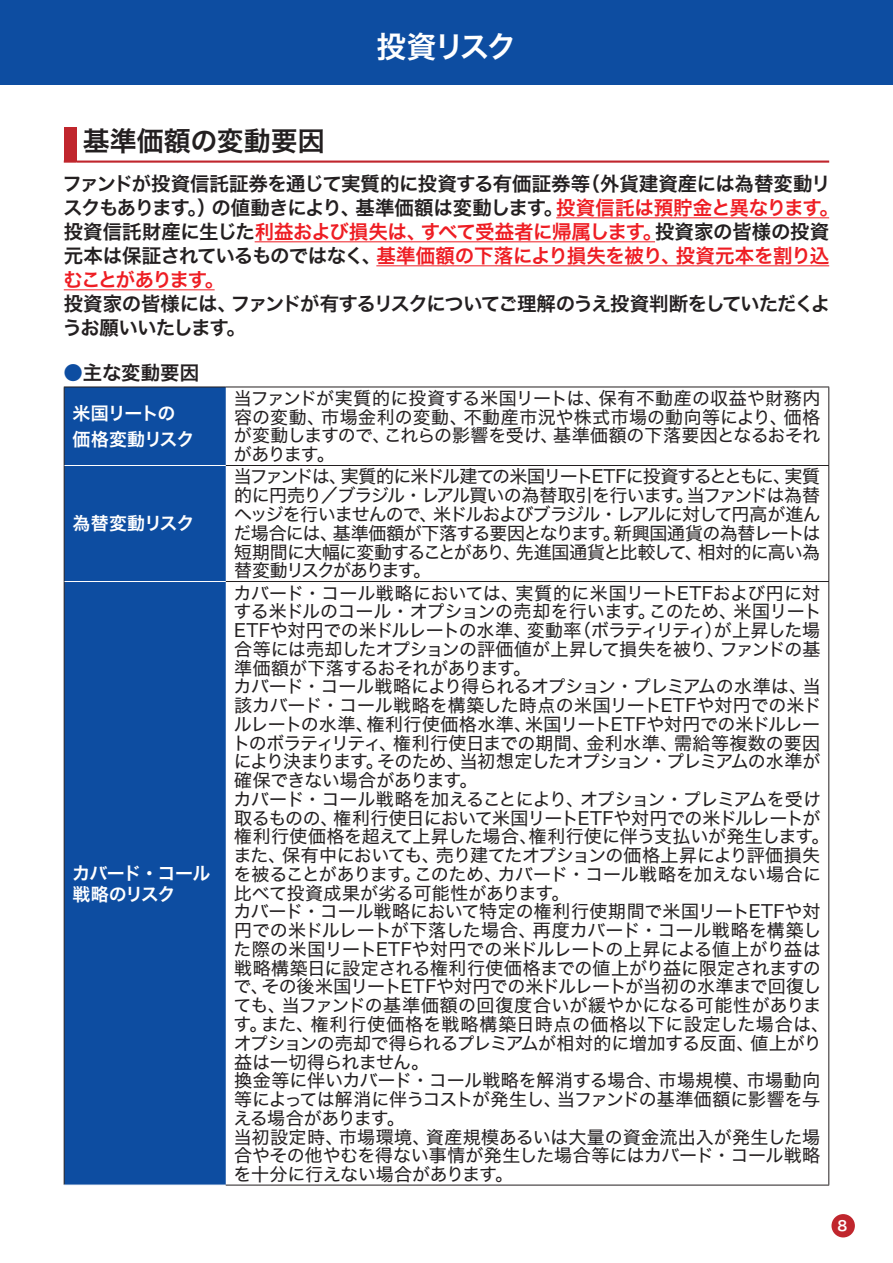
<style>
.page{position:relative;width:893px;height:1263px;background:#fff}
.page>*{position:absolute;margin:0;border:0;box-sizing:border-box;transform-origin:0 0}
.t1{font:30px "Hira Kaku Std N W6";letter-spacing:-.09em;color:#fff}
.t2{font:27px "Hira Kaku Std N W6";color:#231f20}
.t3{font:19.5px/24px "Hira Kaku Std N W6";letter-spacing:-.025em;color:#231f20}
.t4{font:19.5px/24px "Hira Kaku Std N W6";letter-spacing:-.05em;color:#231f20}
.t5{font:18px/18.8px "Hira Kaku Std N W4";letter-spacing:-.015em;color:#231f20;text-align:justify}
.t6{font:18px/21px "Hira Kaku Std N W6";letter-spacing:-.04em;color:#fff}
.t7{font:18px/25.2px "Hira Kaku Std N W6";letter-spacing:-.065em;color:#fff}
.t8{font:18px "Hira Kaku Std N W6";letter-spacing:-.025em;color:#fff}
.t9{font:13.8px "Hira Kaku Std N W6";color:#fff}
.s1{color:#ee1d23}
.s2{color:#0d4da1}
</style>
<div class="page">
<div style="left:831px;top:1214px;width:24px;height:23px;background:#c0262d;border-radius:50%"></div>
<div style="left:0;top:0;width:893px;height:85px;background:#0d4da1"></div>
<hr style="left:556px;top:217px;width:273px;height:1px;background:#ee1d23">
<hr style="left:255px;top:241px;width:400px;height:1px;background:#ee1d23">
<hr style="left:376px;top:265px;width:453px;height:1px;background:#ee1d23">
<hr style="left:64px;top:289px;width:151px;height:1px;background:#ee1d23">
<div style="left:64px;top:128px;width:13px;height:34px;background:#c0262d"></div>
<svg style="left:64px;top:162px;width:13px;height:1px"></svg>
<hr style="left:77px;top:161px;width:752px;height:2px;background:#c0262d">
<div style="left:65px;top:388px;width:161px;height:797px;background:#0d4da1"></div>
<hr style="left:64px;top:387px;width:162px;height:1px;background:#231f20">
<hr style="left:64px;top:387px;width:1px;height:78px;background:#231f20">
<hr style="left:226px;top:387px;width:603px;height:1px;background:#231f20">
<hr style="left:828px;top:387px;width:1px;height:78px;background:#231f20">
<hr style="left:64px;top:465px;width:1px;height:116px;background:#231f20">
<hr style="left:226px;top:465px;width:603px;height:1px;background:#231f20">
<hr style="left:828px;top:466px;width:1px;height:115px;background:#231f20">
<hr style="left:64px;top:581px;width:1px;height:604px;background:#231f20">
<hr style="left:226px;top:581px;width:603px;height:1px;background:#231f20">
<hr style="left:828px;top:582px;width:1px;height:603px;background:#231f20">
<hr style="left:65px;top:465px;width:161px;height:1px;background:#fff">
<hr style="left:65px;top:581px;width:161px;height:1px;background:#fff">
<hr style="left:226px;top:1185px;width:603px;height:1px;background:#231f20">
<h1 class="t1" style="left:376px;top:24px;width:142px">投資リスク</h1>
<h2 class="t2" style="left:83px;top:120px;width:244px">基準価額の変動要因</h2>
<p class="t3" style="left:63px;top:172px;width:778px">ファンドが投資信託証券を通じて実質的に投資する有価証券等（外貨建資産には為替変動リスクもあります。）の値動きにより、基準価額は変動します。<span class="s1">投資信託は預貯金と異なります。</span>投資信託財産に生じた<span class="s1">利益および損失は、すべて受益者に帰属します。</span>投資家の皆様の投資元本は保証されているものではなく、<span class="s1">基準価額の下落により損失を被り、投資元本を割り込むことがあります。</span></p>
<p class="t4" style="left:63px;top:292px;width:769px">投資家の皆様には、ファンドが有するリスクについてご理解のうえ投資判断をしていただくようお願いいたします。</p>
<p class="t3" style="left:64px;top:361px;width:137px"><span class="s2">●</span>主な変動要因</p>
<p class="t7" style="left:73px;top:402px;width:123px">米国リートの価格変動リスク</p>
<p class="t5" style="left:234px;top:389px;width:588px">当ファンドが実質的に投資する米国リートは、保有不動産の収益や財務内容の変動、市場金利の変動、不動産市況や株式市場の動向等により、価格が変動しますので、これらの影響を受け、基準価額の下落要因となるおそれがあります。</p>
<p class="t8" style="left:73px;top:510px;width:123px">為替変動リスク</p>
<p class="t6" style="left:72px;top:863px;width:140px">カバード・コール戦略のリスク</p>
<p class="t5" style="left:234px;top:467px;width:589px">当ファンドは、実質的に米ドル建ての米国リートETFに投資するとともに、実質的に円売り／ブラジル・レアル買いの為替取引を行います。当ファンドは為替ヘッジを行いませんので、米ドルおよびブラジル・レアルに対して円高が進んだ場合には、基準価額が下落する要因となります。新興国通貨の為替レートは短期間に大幅に変動することがあり、先進国通貨と比較して、相対的に高い為替変動リスクがあります。</p>
<p class="t5" style="left:232px;top:583px;width:598px;text-align:left">カバード・コール戦略においては、実質的に米国リートETFおよび円に対する米ドルのコール・オプションの売却を行います。このため、米国リートETFや対円での米ドルレートの水準、変動率（ボラティリティ）が上昇した場合等には売却したオプションの評価値が上昇して損失を被り、ファンドの基準価額が下落するおそれがあります。<br>カバード・コール戦略により得られるオプション・プレミアムの水準は、当該カバード・コール戦略を構築した時点の米国リートETFや対円での米ドルレートの水準、権利行使価格水準、米国リートETFや対円での米ドルレートのボラティリティ、権利行使日までの期間、金利水準、需給等複数の要因により決まります。そのため、当初想定したオプション・プレミアムの水準が確保できない場合があります。<br>カバード・コール戦略を加えることにより、オプション・プレミアムを受け取るものの、権利行使日において米国リートETFや対円での米ドルレートが権利行使価格を超えて上昇した場合、権利行使に伴う支払いが発生します。また、保有中においても、売り建てたオプションの価格上昇により評価損失を被ることがあります。このため、カバード・コール戦略を加えない場合に比べて投資成果が劣る可能性があります。<br>カバード・コール戦略において特定の権利行使期間で米国リートETFや対円での米ドルレートが下落した場合、再度カバード・コール戦略を構築した際の米国リートETFや対円での米ドルレートの上昇による値上がり益は戦略構築日に設定される権利行使価格までの値上がり益に限定されますので、その後米国リートETFや対円での米ドルレートが当初の水準まで回復しても、当ファンドの基準価額の回復度合いが緩やかになる可能性があります。また、権利行使価格を戦略構築日時点の価格以下に設定した場合は、オプションの売却で得られるプレミアムが相対的に増加する反面、値上がり益は一切得られません。<br>換金等に伴いカバード・コール戦略を解消する場合、市場規模、市場動向等によっては解消に伴うコストが発生し、当ファンドの基準価額に影響を与える場合があります。<br>当初設定時、市場環境、資産規模あるいは大量の資金流出入が発生した場合やその他やむを得ない事情が発生した場合等にはカバード・コール戦略を十分に行えない場合があります。</p>
<p class="t9" style="left:838px;top:1215px;width:11px">8</p>
</div>
